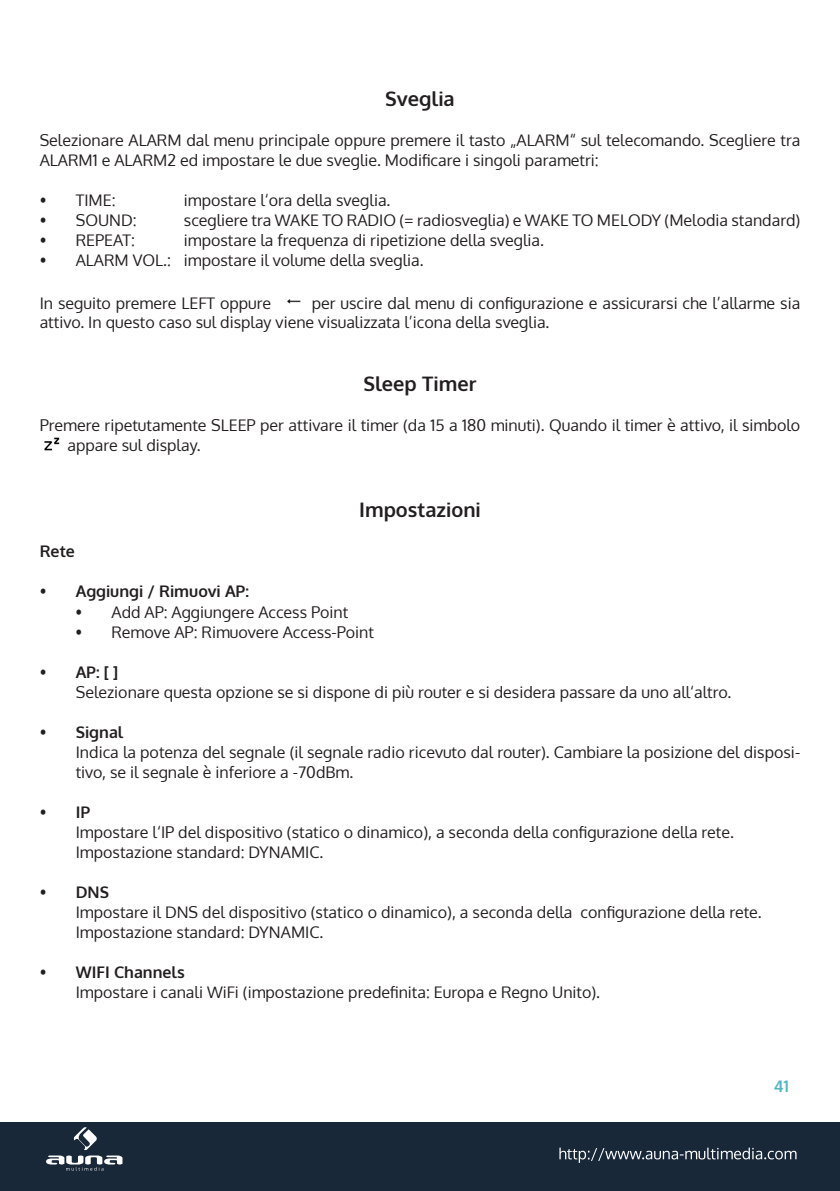
<style>
.page{position:relative;width:840px;height:1191px;background:#fff}
.page>*{position:absolute;margin:0;border:0;box-sizing:border-box;transform-origin:0 0}
.t1{font:700 20px "Oxygen";color:#231f20}
.t2{font:16px/20px "Oxygen";color:#231f20}
.t3{font:700 16px "Oxygen";color:#231f20}
.t4{font:700 16px "Oxygen";color:#50b7c2}
.s1{font-weight:400}
.s2{font-weight:700}
</style>
<div class="page">
<div style="left:0;top:1123px;width:839px;height:68px;background:#192839"></div>
<svg style="left:559px;top:1147px;width:237px;height:15px"></svg>
<svg style="left:46px;top:1127px;width:76px;height:43px"></svg>
<img style="left:287px;top:299px;width:14px;height:5px">
<img style="left:44px;top:437px;width:16px;height:14px">
<p class="t1" style="left:385px;top:86px;width:71px">Sveglia</p>
<p class="t2" style="left:40px;top:130px;width:761px">Selezionare ALARM dal menu principale oppure premere il tasto „ALARM“ sul telecomando. Scegliere tra<br>ALARM1 e ALARM2 ed impostare le due sveglie. Modificare i singoli parametri:</p>
<p class="t2" style="left:40px;top:190px;width:77px">• TIME:</p>
<p class="t2" style="left:184px;top:190px;width:208px">impostare l‘ora della sveglia.</p>
<p class="t2" style="left:40px;top:210px;width:98px">• SOUND:</p>
<p class="t2" style="left:184px;top:210px;width:617px">scegliere tra WAKE TO RADIO (= radiosveglia) e WAKE TO MELODY (Melodia standard)</p>
<p class="t2" style="left:40px;top:230px;width:97px">• REPEAT:</p>
<p class="t2" style="left:184px;top:230px;width:361px">impostare la frequenza di ripetizione della sveglia.</p>
<p class="t2" style="left:40px;top:250px;width:385px">• ALARM VOL.: impostare il volume della sveglia.</p>
<p class="t2" style="left:40px;top:293px;width:233px">In seguito premere LEFT oppure</p>
<p class="t2" style="left:40px;top:294px;width:761px;line-height:19.2px;text-indent:272px">per uscire dal menu di configurazione e assicurarsi che l’allarme sia attivo. In questo caso sul display viene visualizzata l’icona della sveglia.</p>
<p class="t1" style="left:363px;top:371px;width:114px">Sleep Timer</p>
<p class="t2" style="left:68px;top:414px;width:733px;line-height:20.8px;text-indent:-28px">Premere ripetutamente SLEEP per attivare il timer (da 15 a 180 minuti). Quando il timer è attivo, il simbolo appare sul display.</p>
<p class="t1" style="left:359px;top:497px;width:123px">Impostazioni</p>
<p class="t3" style="left:40px;top:541px;width:37px">Rete</p>
<p class="t3" style="left:40px;top:581px;width:210px"><span class="s1">•</span> Aggiungi / Rimuovi AP:</p>
<p class="t2" style="left:75px;top:602px;width:274px">• Add AP: Aggiungere Access Point</p>
<p class="t2" style="left:75px;top:622px;width:300px">• Remove AP: Rimuovere Access-Point</p>
<p class="t2" style="left:76px;top:662px;width:656px;text-indent:-36px">• <span class="s2">AP: [ ]<br></span>Selezionare questa opzione se si dispone di più router e si desidera passare da uno all‘altro.</p>
<p class="t2" style="left:76px;top:722px;width:725px;text-indent:-36px">• <span class="s2">Signal<br></span>Indica la potenza del segnale (il segnale radio ricevuto dal router). Cambiare la posizione del disposi&shy;tivo, se il segnale è inferiore a -70dBm.</p>
<p class="t2" style="left:76px;top:802px;width:659px;text-indent:-36px">• <span class="s2">IP<br></span>Impostare l‘IP del dispositivo (statico o dinamico), a seconda della configurazione della rete.<br>Impostazione standard: DYNAMIC.</p>
<p class="t2" style="left:76px;top:882px;width:687px;text-indent:-36px">• <span class="s2">DNS<br></span>Impostare il DNS del dispositivo (statico o dinamico), a seconda della configurazione della rete.<br>Impostazione standard: DYNAMIC.</p>
<p class="t2" style="left:76px;top:962px;width:525px;text-indent:-36px">• <span class="s2">WIFI Channels<br></span>Impostare i canali WiFi (impostazione predefinita: Europa e Regno Unito).</p>
<p class="t4" style="left:773px;top:1076px;width:17px">41</p>
</div>
